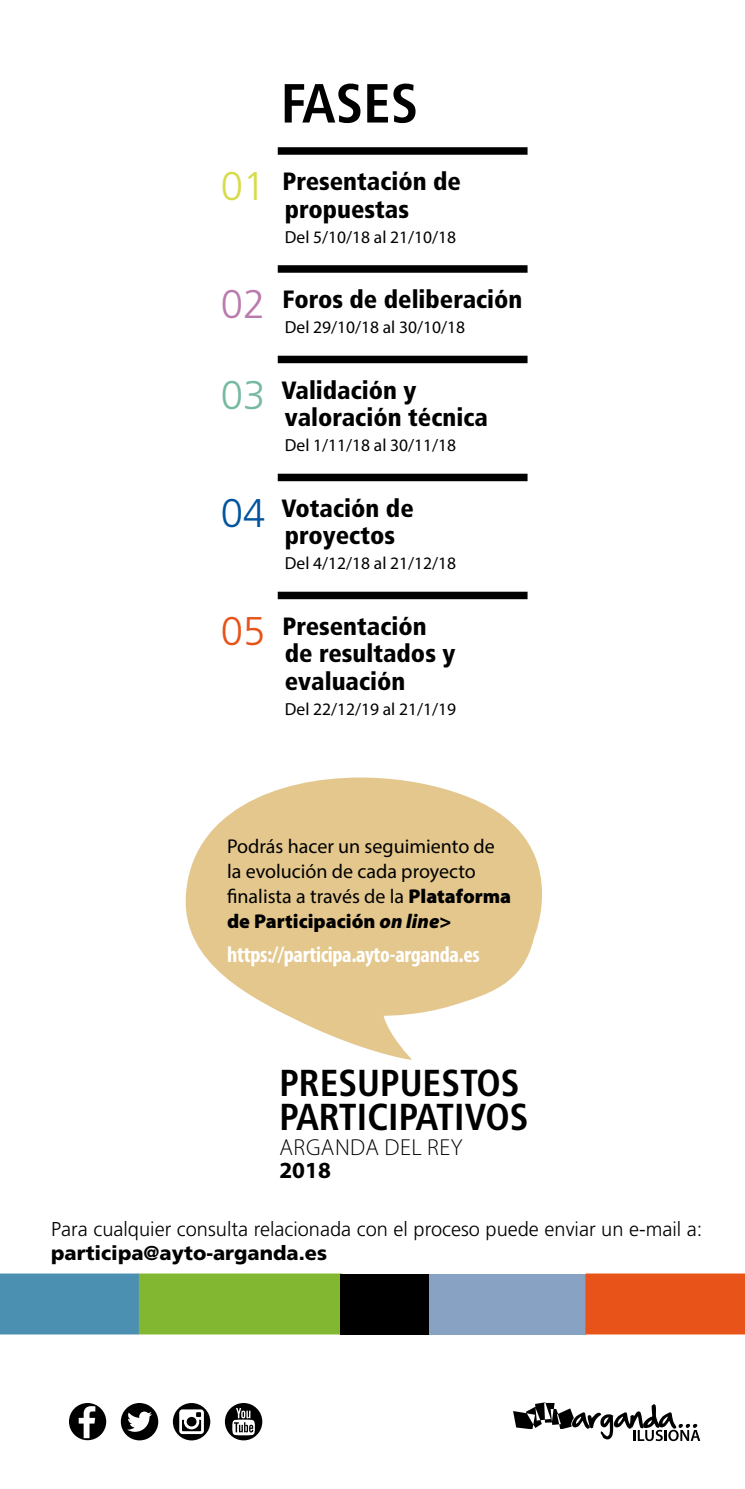
<style>
.page{position:relative;width:745px;height:1489px;background:#fff}
.page>*{position:absolute;margin:0;border:0;box-sizing:border-box;transform-origin:0 0}
.t1{font:700 condensed 55px "Frutiger LT Std";color:#000}
.t2{font:700 condensed 37.5px/34.8px "Frutiger LT Std";color:#000}
.t3{font:900 condensed 25px/27.5px "Frutiger LT Std";color:#000}
.t4{font:300 23.25px "Myriad Pro";letter-spacing:.02em;color:#000}
.t5{font:700 23.25px "Myriad Pro";color:#000}
.t6{font:700 condensed 22.5px "Myriad Pro";letter-spacing:-.015em;color:#fff}
.t7{font:20px/25px "Myriad Pro";color:#000}
.t8{font:300 20px "Frutiger LT Std";color:#000}
.t9{font:900 20px "Frutiger LT Std";color:#000}
.t10{font:17.5px "Myriad Pro";color:#000}
.s1{font-weight:300;font-stretch:normal;font-size:40px;color:#d7db4a}
.s2{font-weight:300;font-stretch:normal;font-size:40px;color:#bb7aad}
.s3{font-weight:300;font-stretch:normal;font-size:40px;color:#75ba9f}
.s4{font-weight:300;font-stretch:normal;font-size:40px;color:#00549e}
.s5{font-weight:300;font-stretch:normal;font-size:40px;color:#e75319}
.s6{font-weight:900}
.s7{font-weight:900;font-style:italic}
</style>
<div class="page">
<div style="left:585px;top:1273px;width:159px;height:61px;background:#e75319"></div>
<svg style="left:185px;top:777px;width:357px;height:282px;fill:#e3c78d"></svg>
<svg style="left:0;top:1273px;width:339px;height:61px;background:#6ca866"></svg>
<div style="left:423px;top:1273px;width:162px;height:61px;background:#87a2c2"></div>
<div style="left:339px;top:1273px;width:89px;height:61px;background:#000"></div>
<svg style="left:513px;top:1402px;width:186px;height:38px"></svg>
<div style="left:277px;top:147px;width:250px;height:8px;background:#000"></div>
<div style="left:277px;top:265px;width:250px;height:8px;background:#000"></div>
<div style="left:277px;top:356px;width:250px;height:7px;background:#000"></div>
<div style="left:277px;top:473px;width:250px;height:8px;background:#000"></div>
<div style="left:277px;top:591px;width:250px;height:8px;background:#000"></div>
<svg style="left:225px;top:1402px;width:37px;height:38px"></svg>
<svg style="left:232px;top:1407px;width:23px;height:28px"></svg>
<svg style="left:173px;top:1402px;width:37px;height:38px"></svg>
<svg style="left:179px;top:1409px;width:25px;height:24px"></svg>
<div style="left:69px;top:1402px;width:37px;height:37px;background:#000;border-radius:19px"></div>
<svg style="left:79px;top:1406px;width:16px;height:31px"></svg>
<div style="left:121px;top:1402px;width:37px;height:38px;background:#000;border-radius:19px"></div>
<svg style="left:127px;top:1411px;width:25px;height:20px"></svg>
<h1 class="t1" style="left:280px;top:71px;width:139px">FASES</h1>
<p class="t3" style="left:221px;top:168px;width:241px;text-align:center"><span class="s1">01</span> Presentación de propuestas</p>
<p class="t10" style="left:285px;top:226px;width:173px">Del 5/10/18 al 21/10/18</p>
<p class="t3" style="left:221px;top:286px;width:303px"><span class="s2">02</span> Foros de deliberación</p>
<p class="t10" style="left:285px;top:316px;width:182px">Del 29/10/18 al 30/10/18</p>
<p class="t3" style="left:285px;top:376px;width:204px;text-indent:-64px"><span class="s3">03</span> Validación y valoración técnica</p>
<p class="t10" style="left:285px;top:434px;width:173px">Del 1/11/18 al 30/11/18</p>
<p class="t3" style="left:285px;top:494px;width:130px;text-indent:-64px"><span class="s4">04</span> Votación de proyectos</p>
<p class="t10" style="left:285px;top:552px;width:173px">Del 4/12/18 al 21/12/18</p>
<p class="t3" style="left:285px;top:612px;width:172px;text-indent:-64px"><span class="s5">05</span> Presentación de resultados y evaluación</p>
<p class="t10" style="left:285px;top:698px;width:173px">Del 22/12/19 al 21/1/19</p>
<p class="t7" style="left:227px;top:833px;width:285px">Podrás hacer un seguimiento de la evolución de cada proyecto finalista a través de la <span class="s6">Plataforma de Participación</span> <span class="s7">on line</span><span class="s6">&gt;</span></p>
<p class="t6" style="left:227px;top:940px;width:254px">https://participa.ayto-arganda.es</p>
<h2 class="t2" style="left:279px;top:1065px;width:251px">PRESUPUESTOS<br>PARTICIPATIVOS</h2>
<p class="t4" style="left:279px;top:1134px;width:184px">ARGANDA DEL REY</p>
<p class="t5" style="left:279px;top:1154px;width:53px">2018</p>
<p class="t8" style="left:51px;top:1217px;width:652px">Para cualquier consulta relacionada con el proceso puede enviar un e-mail a:</p>
<p class="t9" style="left:51px;top:1240px;width:277px">participa@ayto-arganda.es</p>
</div>
